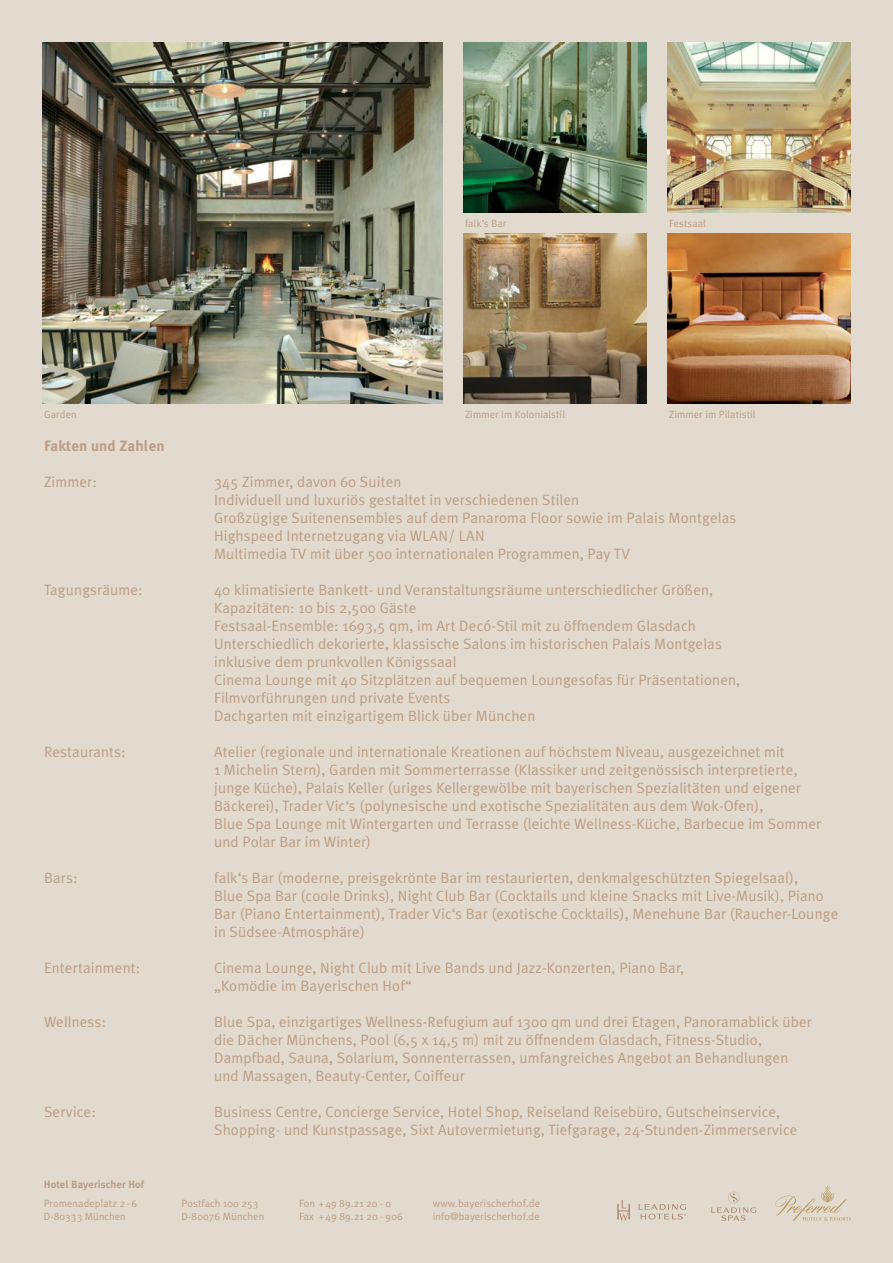
<style>
.page{position:relative;width:893px;height:1263px;background:#e2dace}
.page>*{position:absolute;margin:0;border:0;box-sizing:border-box;transform-origin:0 0}
.t1{font:15px/18px "Meta Plus Normal";letter-spacing:.01em;color:#bb9d85}
.t2{font:700 15px "Meta Plus";letter-spacing:.01em;color:#bb9d85}
.t3{font:10.5px/13px "Meta Plus Normal";letter-spacing:.01em;color:#bb9d85}
.t4{font:700 10.5px "Meta Plus";letter-spacing:.01em;color:#bb9d85}
</style>
<div class="page">
<img style="left:43px;top:43px;width:399px;height:361px">
<img style="left:463px;top:43px;width:183px;height:170px">
<img style="left:668px;top:43px;width:182px;height:170px">
<img style="left:463px;top:234px;width:183px;height:170px">
<img style="left:668px;top:234px;width:182px;height:170px">
<svg style="left:617px;top:1200px;width:13px;height:21px"></svg>
<svg style="left:638px;top:1204px;width:48px;height:15px"></svg>
<svg style="left:775px;top:1186px;width:76px;height:34px"></svg>
<svg style="left:711px;top:1192px;width:45px;height:29px"></svg>
<p class="t3" style="left:465px;top:217px;width:43px">falk’s Bar</p>
<p class="t3" style="left:669px;top:217px;width:38px">Festsaal</p>
<p class="t3" style="left:44px;top:409px;width:34px">Garden</p>
<p class="t3" style="left:465px;top:409px;width:101px">Zimmer im Kolonialstil</p>
<p class="t3" style="left:669px;top:409px;width:88px">Zimmer im Pilatistil</p>
<p class="t2" style="left:44px;top:440px;width:122px">Fakten und Zahlen</p>
<p class="t1" style="left:44px;top:474px;width:54px">Zimmer:</p>
<p class="t1" style="left:214px;top:474px;width:524px">345 Zimmer, davon 60 Suiten<br>Individuell und luxuriös gestaltet in verschiedenen Stilen<br>Großzügige Suitenensembles auf dem Panaroma Floor sowie im Palais Montgelas Highspeed Internetzugang via WLAN/ LAN<br>Multimedia TV mit über 500 internationalen Programmen, Pay TV</p>
<p class="t1" style="left:44px;top:582px;width:100px">Tagungsräume:</p>
<p class="t1" style="left:214px;top:582px;width:528px">40 klimatisierte Bankett- und Veranstaltungsräume unterschiedlicher Größen, Kapazitäten: 10 bis 2,500 Gäste<br>Festsaal-Ensemble: 1693,5 qm, im Art Decó-Stil mit zu öffnendem Glasdach Unterschiedlich dekorierte, klassische Salons im historischen Palais Montgelas inklusive dem prunkvollen Königssaal<br>Cinema Lounge mit 40 Sitzplätzen auf bequemen Loungesofas für Präsentationen, Filmvorführungen und private Events<br>Dachgarten mit einzigartigem Blick über München</p>
<p class="t1" style="left:44px;top:744px;width:83px">Restaurants:</p>
<p class="t1" style="left:214px;top:744px;width:609px">Atelier (regionale und internationale Kreationen auf höchstem Niveau, ausgezeichnet mit<br>1 Michelin Stern), Garden mit Sommerterrasse (Klassiker und zeitgenössisch interpretierte, junge Küche), Palais Keller (uriges Kellergewölbe mit bayerischen Spezialitäten und eigener Bäckerei), Trader Vic‘s (polynesische und exotische Spezialitäten aus dem Wok-Ofen),<br>Blue Spa Lounge mit Wintergarten und Terrasse (leichte Wellness-Küche, Barbecue im Sommer und Polar Bar im Winter)</p>
<p class="t1" style="left:44px;top:870px;width:35px">Bars:</p>
<p class="t1" style="left:214px;top:870px;width:626px">falk‘s Bar (moderne, preisgekrönte Bar im restaurierten, denkmalgeschützten Spiegelsaal),<br>Blue Spa Bar (coole Drinks), Night Club Bar (Cocktails und kleine Snacks mit Live-Musik), Piano Bar (Piano Entertainment), Trader Vic‘s Bar (exotische Cocktails), Menehune Bar (Raucher-Lounge in Südsee-Atmosphäre)</p>
<p class="t1" style="left:44px;top:960px;width:98px">Entertainment:</p>
<p class="t1" style="left:214px;top:960px;width:472px">Cinema Lounge, Night Club mit Live Bands und Jazz-Konzerten, Piano Bar, „Komödie im Bayerischen Hof“</p>
<p class="t1" style="left:44px;top:1014px;width:64px">Wellness:</p>
<p class="t1" style="left:214px;top:1014px;width:599px">Blue Spa, einzigartiges Wellness-Refugium auf 1300 qm und drei Etagen, Panoramablick über die Dächer Münchens, Pool (6,5 x 14,5 m) mit zu öffnendem Glasdach, Fitness-Studio, Dampfbad, Sauna, Solarium, Sonnenterrassen, umfangreiches Angebot an Behandlungen und Massagen, Beauty-Center, Coiffeur</p>
<p class="t1" style="left:44px;top:1104px;width:53px">Service:</p>
<p class="t1" style="left:214px;top:1104px;width:585px">Business Centre, Concierge Service, Hotel Shop, Reiseland Reisebüro, Gutscheinservice,<br>Shopping- und Kunstpassage, Sixt Autovermietung, Tiefgarage, 24-Stunden-Zimmerservice</p>
<p class="t4" style="left:44px;top:1180px;width:102px">Hotel Bayerischer Hof</p>
<p class="t3" style="left:44px;top:1197px;width:95px">Promenadeplatz 2- 6<br>D-80333 München</p>
<p class="t3" style="left:299px;top:1197px;width:105px">Fon +49 89.21 20 - 0<br>Fax +49 89.21 20 - 906</p>
<p class="t3" style="left:182px;top:1197px;width:84px">Postfach 100 253<br>D-80076 München</p>
<p class="t3" style="left:433px;top:1197px;width:109px">www.bayerischerhof.de info@bayerischerhof.de</p>
</div>
